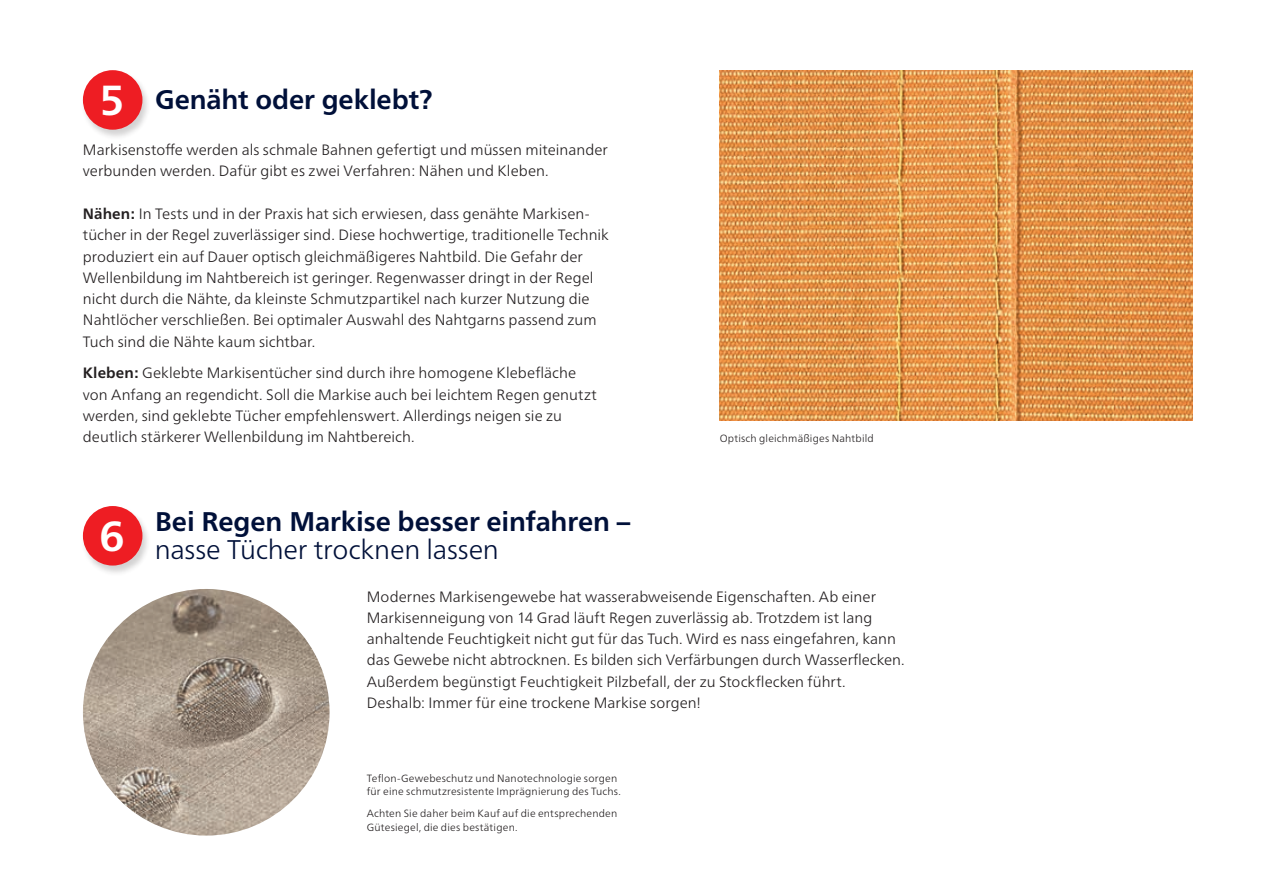
<style>
.page{position:relative;width:1263px;height:893px;background:#fff}
.page>*{position:absolute;margin:0;border:0;box-sizing:border-box;transform-origin:0 0}
.t1{font:700 42px "Frutiger Neue LTW1 G";color:#fff}
._01_Headline{font:700 27px "Frutiger Neue LTW1 G";letter-spacing:-.005em;color:#001039}
._01_Headline-2{font:300 27px "Frutiger Neue LTW1 G";letter-spacing:-.01em;color:#001039}
._03_Copy_Rlight_10_5{font:300 15px/21.3px "Frutiger Neue LTW1 G";color:#231f20}
._03_Bildunterschrift{font:300 10.5px/13.5px "Frutiger Neue LTW1 G";letter-spacing:.015em;color:#231f20}
.s1{font-weight:700}
</style>
<div class="page">
<div style="left:81px;top:70px;width:70px;height:70px;background:#231f20;opacity:.2"></div>
<div style="left:83px;top:70px;width:59px;height:60px;background:#ee1d23;border-radius:50%"></div>
<img style="left:83px;top:589px;width:247px;height:247px;border-radius:123px">
<div style="left:81px;top:506px;width:70px;height:70px;background:#231f20;opacity:.2"></div>
<div style="left:83px;top:506px;width:59px;height:60px;background:#ee1d23;border-radius:50%"></div>
<img style="left:720px;top:70px;width:473px;height:351px">
<p class="t1" style="left:100px;top:75px;width:27px">5</p>
<p class="_01_Headline" style="left:155px;top:84px;width:279px">Genäht oder geklebt?</p>
<p class="_03_Copy_Rlight_10_5" style="left:83px;top:139px;width:526px">Markisenstoffe werden als schmale Bahnen gefertigt und müssen miteinander verbunden werden. Dafür gibt es zwei Verfahren: Nähen und Kleben.</p>
<p class="_03_Copy_Rlight_10_5" style="left:83px;top:203px;width:527px"><span class="s1">Nähen:</span> In Tests und in der Praxis hat sich erwiesen, dass genähte Markisen&shy;tücher in der Regel zuverlässiger sind. Diese hochwertige, traditionelle Technik produziert ein auf Dauer optisch gleichmäßigeres Nahtbild. Die Gefahr der Wellenbildung im Nahtbereich ist geringer. Regenwasser dringt in der Regel nicht durch die Nähte, da kleinste Schmutzpartikel nach kurzer Nutzung die Nahtlöcher verschließen. Bei optimaler Auswahl des Nahtgarns passend zum Tuch sind die Nähte kaum sichtbar.</p>
<p class="_03_Copy_Rlight_10_5" style="left:83px;top:362px;width:515px"><span class="s1">Kleben:</span> Geklebte Markisentücher sind durch ihre homogene Klebefläche von Anfang an regendicht. Soll die Markise auch bei leichtem Regen genutzt werden, sind geklebte Tücher empfehlenswert. Allerdings neigen sie zu deutlich stärkerer Wellenbildung im Nahtbereich.</p>
<p class="t1" style="left:100px;top:511px;width:27px">6</p>
<p class="_01_Headline" style="left:155px;top:506px;width:477px">Bei Regen Markise besser einfahren –</p>
<p class="_01_Headline-2" style="left:155px;top:534px;width:346px">nasse Tücher trocknen lassen</p>
<p class="_03_Bildunterschrift" style="left:720px;top:431px;width:156px">Optisch gleichmäßiges Nahtbild</p>
<p class="_03_Copy_Rlight_10_5" style="left:367px;top:586px;width:539px">Modernes Markisengewebe hat wasserabweisende Eigenschaften. Ab einer Markisenneigung von 14 Grad läuft Regen zuverlässig ab. Trotzdem ist lang anhaltende Feuchtigkeit nicht gut für das Tuch. Wird es nass eingefahren, kann das Gewebe nicht abtrocknen. Es bilden sich Verfärbungen durch Wasserflecken.<br>Außerdem begünstigt Feuchtigkeit Pilzbefall, der zu Stockflecken führt.<br>Deshalb: Immer für eine trockene Markise sorgen!</p>
<p class="_03_Bildunterschrift" style="left:367px;top:771px;width:256px">Teflon-Gewebeschutz und Nanotechnologie sorgen für eine schmutzresistente Imprägnierung des Tuchs.</p>
<p class="_03_Bildunterschrift" style="left:367px;top:807px;width:252px">Achten Sie daher beim Kauf auf die entsprechenden<br>Gütesiegel, die dies bestätigen.</p>
</div>
